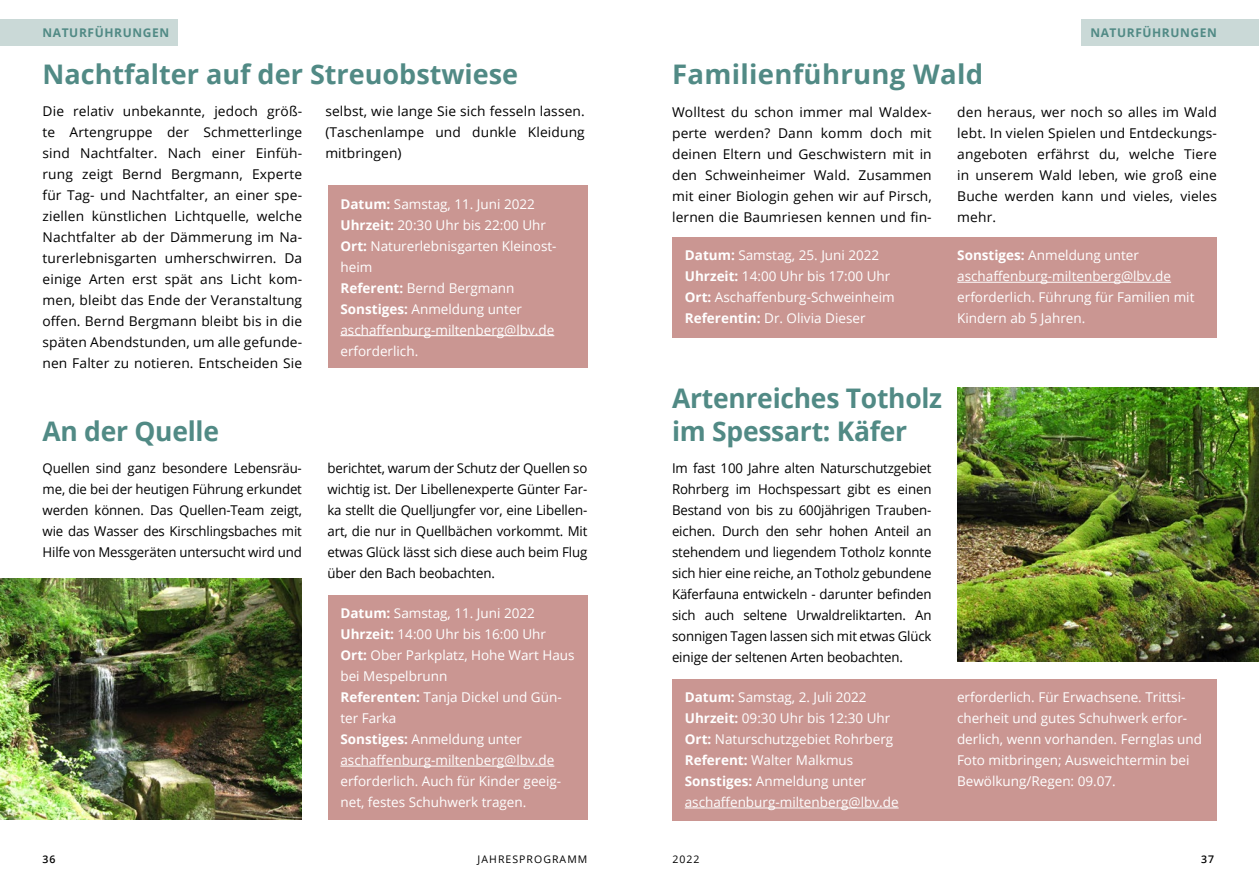
<style>
.page{position:relative;width:1259px;height:893px;background:#fff}
.page>*{position:absolute;margin:0;border:0;box-sizing:border-box;transform-origin:0 0}
.t1{font:700 27px/33px "Open Sans";color:#518a85}
.t2{font:13.5px/21px "Open Sans";letter-spacing:.01em;color:#000;text-align:justify}
.t3{font:13.5px/21px "Open Sans";color:#fff}
.t4{font:700 12px "Open Sans";letter-spacing:.05em;color:#518a85}
.t5{font:10.5px "Open Sans";letter-spacing:.1em;color:#000}
.t6{font:600 10.5px "Open Sans";color:#000}
.s1{font-weight:700}
</style>
<div class="page">
<div style="left:1081px;top:19px;width:178px;height:26px;background:#cad9d7"></div>
<div style="left:0;top:19px;width:178px;height:26px;background:#cad9d7"></div>
<div style="left:328px;top:595px;width:259px;height:225px;background:#ca9692"></div>
<hr style="left:340px;top:766px;width:214px;height:1px;background:#fff">
<div style="left:672px;top:679px;width:544px;height:142px;background:#ca9692"></div>
<hr style="left:685px;top:808px;width:213px;height:1px;background:#fff">
<img style="left:0;top:578px;width:302px;height:242px">
<img style="left:957px;top:388px;width:302px;height:274px">
<div style="left:672px;top:237px;width:545px;height:100px;background:#ca9692"></div>
<hr style="left:957px;top:282px;width:214px;height:1px;background:#fff">
<div style="left:328px;top:186px;width:259px;height:182px;background:#ca9692"></div>
<hr style="left:340px;top:335px;width:214px;height:1px;background:#fff">
<p class="t4" style="left:43px;top:24px;width:128px">NATURFÜHRUNGEN</p>
<p class="t4" style="left:1090px;top:24px;width:128px">NATURFÜHRUNGEN</p>
<h1 class="t1" style="left:43px;top:57px;width:477px">Nachtfalter auf der Streuobstwiese</h1>
<p class="t2" style="left:43px;top:100px;width:261px">Die relativ unbekannte, jedoch größ&shy;te Artengruppe der Schmetterlinge sind Nachtfalter. Nach einer Einfüh&shy;rung zeigt Bernd Bergmann, Experte für Tag- und Nachtfalter, an einer spe&shy;ziellen künstlichen Lichtquelle, welche Nachtfalter ab der Dämmerung im Na&shy;turerlebnisgarten umherschwirren. Da einige Arten erst spät ans Licht kom&shy;men, bleibt das Ende der Veranstaltung offen. Bernd Bergmann bleibt bis in die späten Abendstunden, um alle gefunde&shy;nen Falter zu notieren. Entscheiden Sie</p>
<p class="t2" style="left:325px;top:100px;width:261px">selbst, wie lange Sie sich fesseln lassen. (Taschenlampe und dunkle Kleidung mitbringen)</p>
<p class="t3" style="left:340px;top:193px;width:218px"><span class="s1">Datum:</span> Samstag, 11. Juni 2022<br><span class="s1">Uhrzeit:</span> 20:30 Uhr bis 22:00 Uhr<br><span class="s1">Ort:</span> Naturerlebnisgarten Kleinost&shy;heim<br><span class="s1">Referent:</span> Bernd Bergmann<br><span class="s1">Sonstiges:</span> Anmeldung unter aschaffenburg-miltenberg@lbv.de erforderlich.</p>
<h1 class="t1" style="left:43px;top:414px;width:178px">An der Quelle</h1>
<h1 class="t1" style="left:672px;top:57px;width:312px">Familienführung Wald</h1>
<p class="t2" style="left:672px;top:101px;width:261px">Wolltest du schon immer mal Waldex&shy;perte werden? Dann komm doch mit deinen Eltern und Geschwistern mit in den Schweinheimer Wald. Zusammen mit einer Biologin gehen wir auf Pirsch, lernen die Baumriesen kennen und fin-</p>
<p class="t2" style="left:957px;top:101px;width:261px">den heraus, wer noch so alles im Wald lebt. In vielen Spielen und Entdeckungs&shy;angeboten erfährst du, welche Tiere in unserem Wald leben, wie groß eine Buche werden kann und vieles, vieles mehr.</p>
<p class="t3" style="left:685px;top:244px;width:211px"><span class="s1">Datum:</span> Samstag, 25. Juni 2022<br><span class="s1">Uhrzeit:</span> 14:00 Uhr bis 17:00 Uhr<br><span class="s1">Ort:</span> Aschaffenburg-Schweinheim<br><span class="s1">Referentin:</span> Dr. Olivia Dieser</p>
<p class="t3" style="left:957px;top:244px;width:239px"><span class="s1">Sonstiges:</span> Anmeldung unter aschaffenburg-miltenberg@lbv.de erforderlich. Führung für Familien mit<br>Kindern ab 5 Jahren.</p>
<h1 class="t1" style="left:672px;top:381px;width:272px">Artenreiches Totholz im Spessart: Käfer</h1>
<p class="t2" style="left:43px;top:457px;width:261px">Quellen sind ganz besondere Lebensräu&shy;me, die bei der heutigen Führung erkundet werden können. Das Quellen-Team zeigt, wie das Wasser des Kirschlingsbaches mit Hilfe von Messgeräten untersucht wird und</p>
<p class="t2" style="left:672px;top:458px;width:261px">Im fast 100 Jahre alten Naturschutzgebiet Rohrberg im Hochspessart gibt es einen Bestand von bis zu 600jährigen Trauben&shy;eichen. Durch den sehr hohen Anteil an stehendem und liegendem Totholz konnte sich hier eine reiche, an Totholz gebundene Käferfauna entwickeln - darunter befinden sich auch seltene Urwaldreliktarten. An sonnigen Tagen lassen sich mit etwas Glück einige der seltenen Arten beobachten.</p>
<p class="t2" style="left:327px;top:457px;width:261px">berichtet, warum der Schutz der Quellen so wichtig ist. Der Libellenexperte Günter Far&shy;ka stellt die Quelljungfer vor, eine Libellen&shy;art, die nur in Quellbächen vorkommt. Mit etwas Glück lässt sich diese auch beim Flug über den Bach beobachten.</p>
<p class="t3" style="left:340px;top:602px;width:236px"><span class="s1">Datum:</span> Samstag, 11. Juni 2022<br><span class="s1">Uhrzeit:</span> 14:00 Uhr bis 16:00 Uhr<br><span class="s1">Ort:</span> Ober Parkplatz, Hohe Wart Haus bei Mespelbrunn<br><span class="s1">Referenten:</span> Tanja Dickel und Gün&shy;ter Farka<br><span class="s1">Sonstiges:</span> Anmeldung unter aschaffenburg-miltenberg@lbv.de erforderlich. Auch für Kinder geeig&shy;net, festes Schuhwerk tragen.</p>
<p class="t3" style="left:685px;top:686px;width:215px"><span class="s1">Datum:</span> Samstag, 2. Juli 2022<br><span class="s1">Uhrzeit:</span> 09:30 Uhr bis 12:30 Uhr<br><span class="s1">Ort:</span> Naturschutzgebiet Rohrberg<br><span class="s1">Referent:</span> Walter Malkmus<br><span class="s1">Sonstiges:</span> Anmeldung unter aschaffenburg-miltenberg@lbv.de</p>
<p class="t3" style="left:957px;top:686px;width:247px">erforderlich. Für Erwachsene. Trittsi&shy;cherheit und gutes Schuhwerk erfor&shy;derlich, wenn vorhanden. Fernglas und Foto mitbringen; Ausweichtermin bei Bewölkung/Regen: 09.07.</p>
<p class="t6" style="left:43px;top:852px;width:15px">36</p>
<p class="t5" style="left:477px;top:852px;width:111px">JAHRESPROGRAMM</p>
<p class="t5" style="left:672px;top:852px;width:29px">2022</p>
<p class="t6" style="left:1201px;top:852px;width:15px">37</p>
</div>
